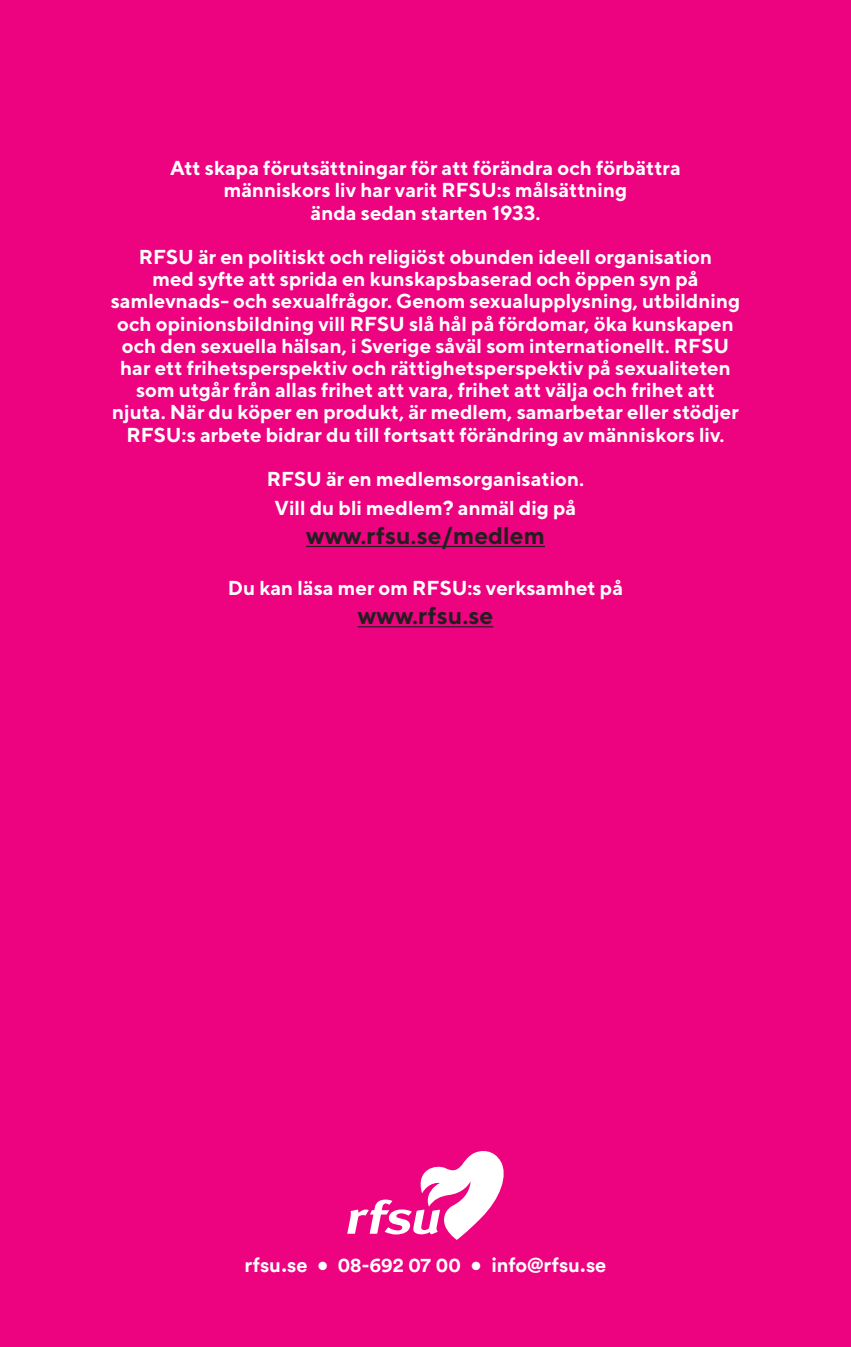
<style>
.page{position:relative;width:851px;height:1347px;background:#fff}
.page>*{position:absolute;margin:0;border:0;box-sizing:border-box;transform-origin:0 0}
.t1{font:700 24.25px "TT Norms";color:#231f20}
.t2{font:700 20.25px/22.2px "TT Norms";color:#fff;text-align:center}
.t3{font:700 20px "Circular";color:#fff}
</style>
<div class="page">
<div style="left:0;top:0;width:850px;height:1346px;background:#ed0280"></div>
<hr style="left:306px;top:546px;width:239px;height:1px;background:#231f20">
<hr style="left:357px;top:626px;width:136px;height:1px;background:#231f20">
<svg style="left:347px;top:1151px;width:156px;height:88px"></svg>
<p class="t2" style="left:170px;top:156px;width:512px">Att skapa förutsättningar för att förändra och förbättra människors liv har varit RFSU:s målsättning<br>ända sedan starten 1933.</p>
<p class="t2" style="left:111px;top:245px;width:630px">RFSU är en politiskt och religiöst obunden ideell organisation<br>med syfte att sprida en kunskapsbaserad och öppen syn på samlevnads- och sexualfrågor. Genom sexualupplysning, utbildning och opinionsbildning vill RFSU slå hål på fördomar, öka kunskapen och den sexuella hälsan, i Sverige såväl som internationellt. RFSU har ett frihetsperspektiv och rättighetsperspektiv på sexualiteten som utgår från allas frihet att vara, frihet att välja och frihet att njuta. När du köper en produkt, är medlem, samarbetar eller stödjer RFSU:s arbete bidrar du till fortsatt förändring av människors liv.</p>
<p class="t2" style="left:267px;top:464px;width:319px;line-height:29px">RFSU är en medlemsorganisation.<br>Vill du bli medlem? anmäl dig på</p>
<p class="t1" style="left:306px;top:520px;width:240px">www.rfsu.se/medlem</p>
<p class="t2" style="left:228px;top:576px;width:397px">Du kan läsa mer om RFSU:s verksamhet på</p>
<p class="t1" style="left:357px;top:600px;width:137px">www.rfsu.se</p>
<p class="t3" style="left:244px;top:1250px;width:363px">rfsu.se • 08-692 07 00 • info@rfsu.se</p>
</div>
